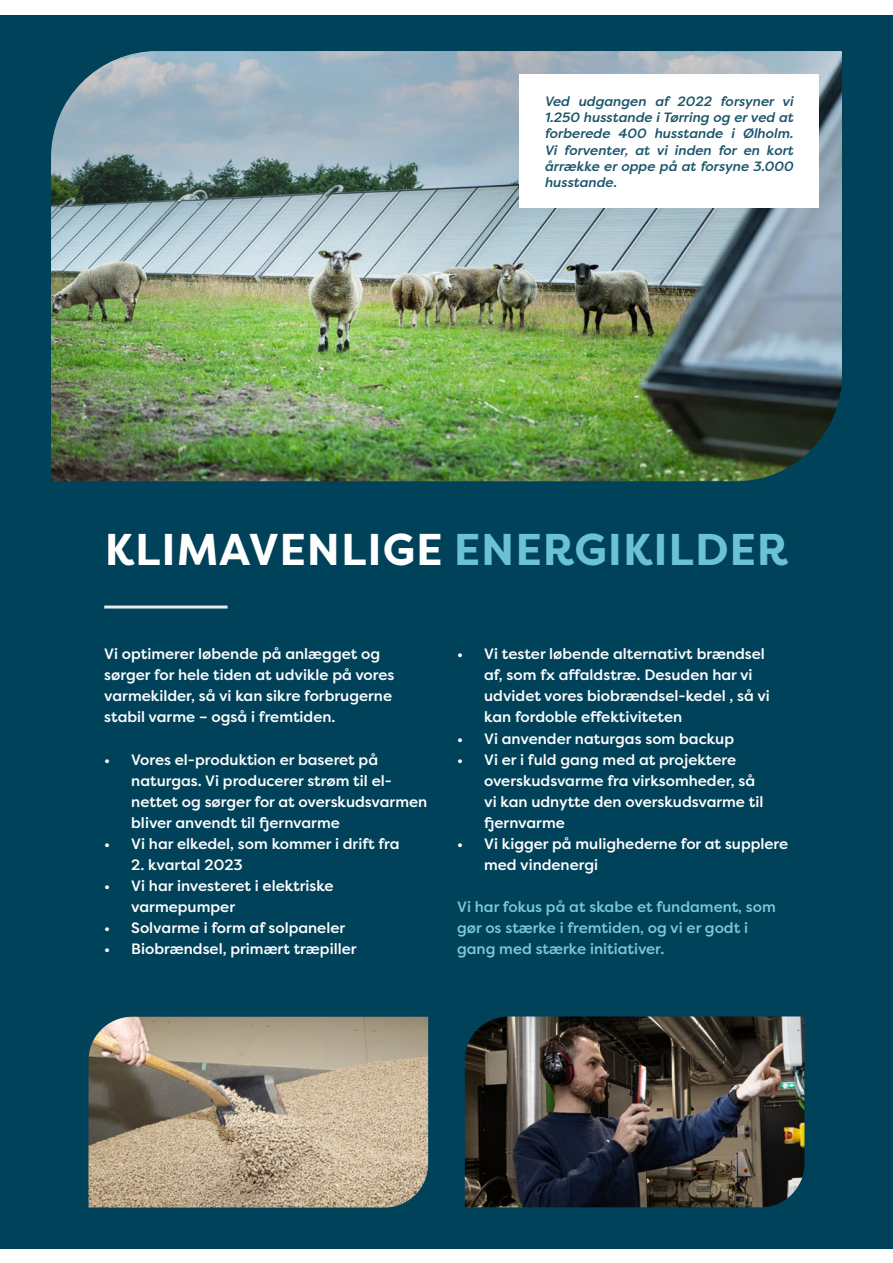
<style>
.page{position:relative;width:893px;height:1263px;background:#fff}
.page>*{position:absolute;margin:0;border:0;box-sizing:border-box;transform-origin:0 0}
.t1{font:700 44.4px "Filson Pro";letter-spacing:.02em;color:#fff}
.P1{font:500 15px/21px "Filson Pro";color:#fff}
.P1-2{font:500 15px/21px "Filson Pro";color:#7ac8d8}
.P1-3{font:italic 500 13.5px/16.2px "Filson Pro";color:#1a556a;text-align:justify}
.s1{color:#6bc2d4}
</style>
<div class="page">
<div style="left:0;top:15px;width:893px;height:1233px;background:#004259"></div>
<img style="left:51px;top:51px;width:791px;height:430px">
<img style="left:88px;top:1017px;width:340px;height:190px">
<img style="left:465px;top:1016px;width:339px;height:191px">
<hr style="left:104px;top:605px;width:124px;height:3px;background:#e8ebf0">
<div style="left:519px;top:74px;width:300px;height:134px;background:#fff"></div>
<p class="P1-3" style="left:544px;top:93px;width:250px">Ved udgangen af 2022 forsyner vi 1.250 husstande i Tørring og er ved at forberede 400 husstande i Ølholm.<br>Vi forventer, at vi inden for en kort årrække er oppe på at forsyne 3.000 husstande.</p>
<h3 class="t1" style="left:105px;top:521px;width:685px">KLIMAVENLIGE <span class="s1">ENERGIKILDER</span></h3>
<p class="P1" style="left:104px;top:643px;width:292px">Vi optimerer løbende på anlægget og sørger for hele tiden at udvikle på vores varmekilder, så vi kan sikre forbrugerne stabil varme – også i fremtiden.</p>
<p class="P1" style="left:131px;top:748px;width:298px;text-indent:-27px">• Vores el-produktion er baseret på naturgas. Vi producerer strøm til el&shy;nettet og sørger for at overskudsvarmen bliver anvendt til fjernvarme</p>
<p class="P1" style="left:104px;top:832px;width:297px">• Vi har elkedel, som kommer i drift fra</p>
<p class="P1" style="left:131px;top:853px;width:113px">2. kvartal 2023</p>
<p class="P1" style="left:131px;top:874px;width:204px;text-indent:-27px">• Vi har investeret i elektriske varmepumper</p>
<p class="P1" style="left:104px;top:916px;width:242px">• Solvarme i form af solpaneler</p>
<p class="P1" style="left:104px;top:937px;width:254px">• Biobrændsel, primært træpiller</p>
<p class="P1" style="left:484px;top:643px;width:287px;text-indent:-27px">• Vi tester løbende alternativt brændsel af, som fx affaldstræ. Desuden har vi udvidet vores biobrændsel-kedel , så vi kan fordoble effektiviteten</p>
<p class="P1" style="left:457px;top:727px;width:278px">• Vi anvender naturgas som backup</p>
<p class="P1" style="left:484px;top:748px;width:281px;text-indent:-27px">• Vi er i fuld gang med at projektere overskudsvarme fra virksomheder, så vi kan udnytte den overskudsvarme til fjernvarme</p>
<p class="P1" style="left:484px;top:832px;width:306px;text-indent:-27px">• Vi kigger på mulighederne for at supplere med vindenergi</p>
<p class="P1-2" style="left:457px;top:895px;width:320px">Vi har fokus på at skabe et fundament, som gør os stærke i fremtiden, og vi er godt i gang med stærke initiativer.</p>
</div>
